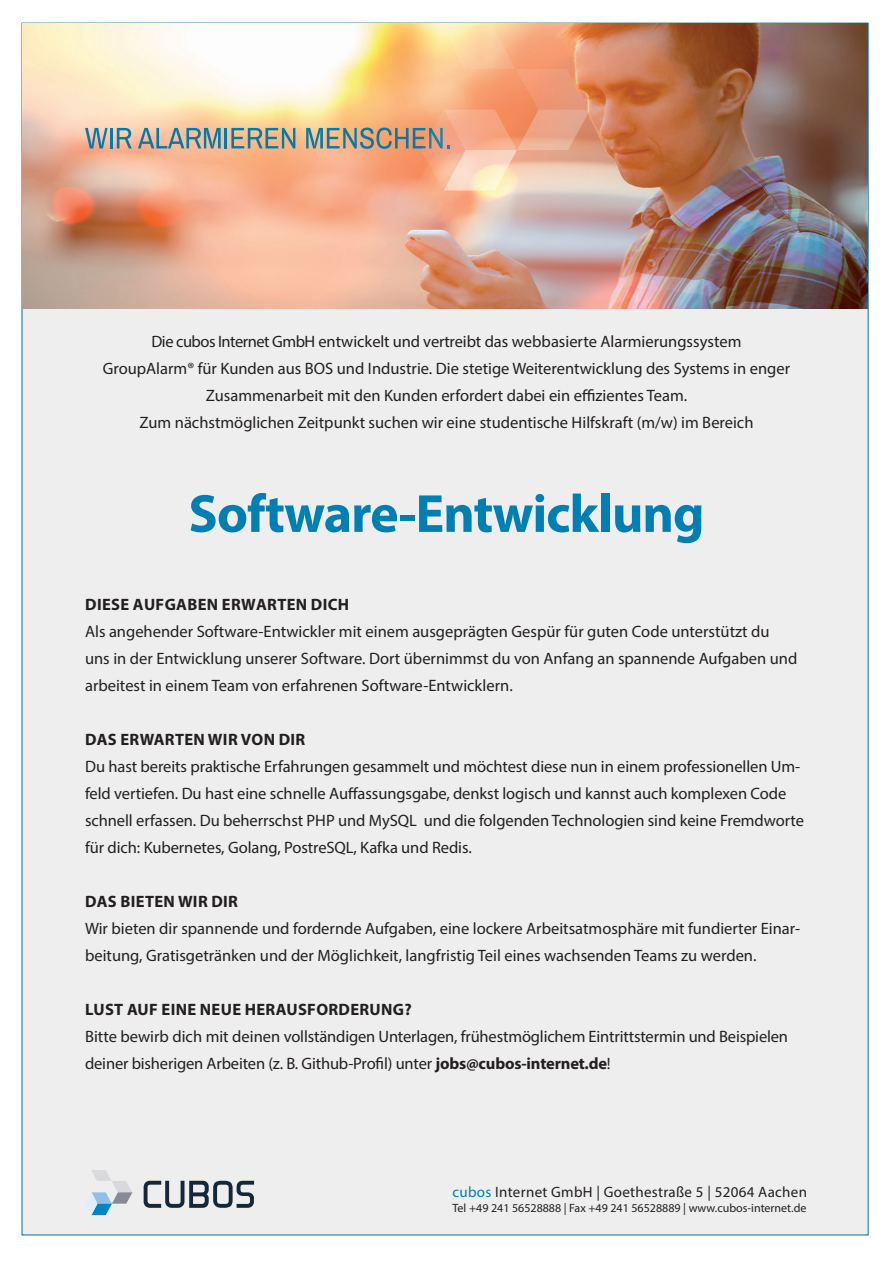
<style>
.page{position:relative;width:893px;height:1263px;background:#fff}
.page>*{position:absolute;margin:0;border:0;box-sizing:border-box;transform-origin:0 0}
.t1{font:700 54px "Myriad Pro";letter-spacing:-.02em;color:#007fb2}
.t2{font:16.5px/27px "Myriad Pro";color:#231f20}
.t3{font:700 16.5px "Myriad Pro";letter-spacing:.02em;color:#231f20}
.t4{font:15px "Myriad Pro";letter-spacing:.02em;color:#231f20}
.t5{font:12px "Myriad Pro";color:#231f20}
.s1{font-weight:700}
.s2{color:#007fb2}
</style>
<div class="page">
<div style="left:22px;top:23px;width:846px;height:1212px;background:#eeeeef"></div>
<img style="left:22px;top:23px;width:846px;height:285px">
<svg style="left:144px;top:1181px;width:110px;height:27px"></svg>
<svg style="left:85px;top:1171px;width:47px;height:44px"></svg>
<svg style="left:85px;top:128px;width:23px;height:20px"></svg>
<hr style="left:110px;top:128px;width:3px;height:20px;background:#037ba8">
<svg style="left:117px;top:128px;width:15px;height:20px"></svg>
<svg style="left:138px;top:128px;width:83px;height:20px;background:#9aa49f"></svg>
<hr style="left:225px;top:128px;width:2px;height:20px;background:#037ba8">
<svg style="left:231px;top:128px;width:64px;height:20px"></svg>
<svg style="left:306px;top:28px;width:284px;height:163px;background:#f0b98f"></svg>
<p class="t2" style="left:103px;top:328px;width:689px;text-align:center">Die cubos Internet GmbH entwickelt und vertreibt das webbasierte Alarmierungssystem<br>GroupAlarm® für Kunden aus BOS und Industrie. Die stetige Weiterentwicklung des Systems in enger Zusammenarbeit mit den Kunden erfordert dabei ein effizientes Team.<br>Zum nächstmöglichen Zeitpunkt suchen wir eine studentische Hilfskraft (m/w) im Bereich</p>
<h1 class="t1" style="left:188px;top:478px;width:518px">SOFTWARE-ENTWICKLUNG</h1>
<p class="t3" style="left:85px;top:593px;width:27px">DIESE</p>
<p class="t3" style="left:133px;top:593px;width:218px">AUFGABEN ERWARTEN DICH</p>
<p class="t2" style="left:85px;top:618px;width:714px">Als angehender Software-Entwickler mit einem ausgeprägten Gespür für guten Code unterstützt du uns in der Entwicklung unserer Software. Dort übernimmst du von Anfang an spannende Aufgaben und arbeitest in einem Team von erfahrenen Software-Entwicklern.</p>
<p class="t3" style="left:85px;top:728px;width:203px">DAS ERWARTEN WIR VON DIR</p>
<p class="t2" style="left:85px;top:753px;width:720px">Du hast bereits praktische Erfahrungen gesammelt und möchtest diese nun in einem professionellen Um&shy;feld vertiefen. Du hast eine schnelle Auffassungsgabe, denkst logisch und kannst auch komplexen Code schnell erfassen. Du beherrschst PHP und MySQL und die folgenden Technologien sind keine Fremdworte für dich: Kubernetes, Golang, PostreSQL, Kafka und Redis.</p>
<p class="t3" style="left:85px;top:890px;width:136px">DAS BIETEN WIR DIR</p>
<p class="t2" style="left:85px;top:914px;width:717px">Wir bieten dir spannende und fordernde Aufgaben, eine lockere Arbeitsatmosphäre mit fundierter Einar&shy;beitung, Gratisgetränken und der Möglichkeit, langfristig Teil eines wachsenden Teams zu werden.</p>
<p class="t3" style="left:85px;top:998px;width:328px">LUST AUF EINE NEUE HERAUSFORDERUNG?</p>
<p class="t2" style="left:85px;top:1022px;width:704px">Bitte bewirb dich mit deinen vollständigen Unterlagen, frühestmöglichem Eintrittstermin und Beispielen deiner bisherigen Arbeiten (z. B. Github-Profil) unter <span class="s1">JOBS@CUBOS-INTERNET.DE</span>!</p>
<p class="t4" style="left:452px;top:1183px;width:356px"><span class="s2">cubos</span> Internet GmbH | Goethestraße 5 | 52064 Aachen</p>
<p class="t5" style="left:452px;top:1201px;width:355px">Tel +49 241 56528888 | Fax +49 241 56528889 | www.cubos-internet.de</p>
</div>
